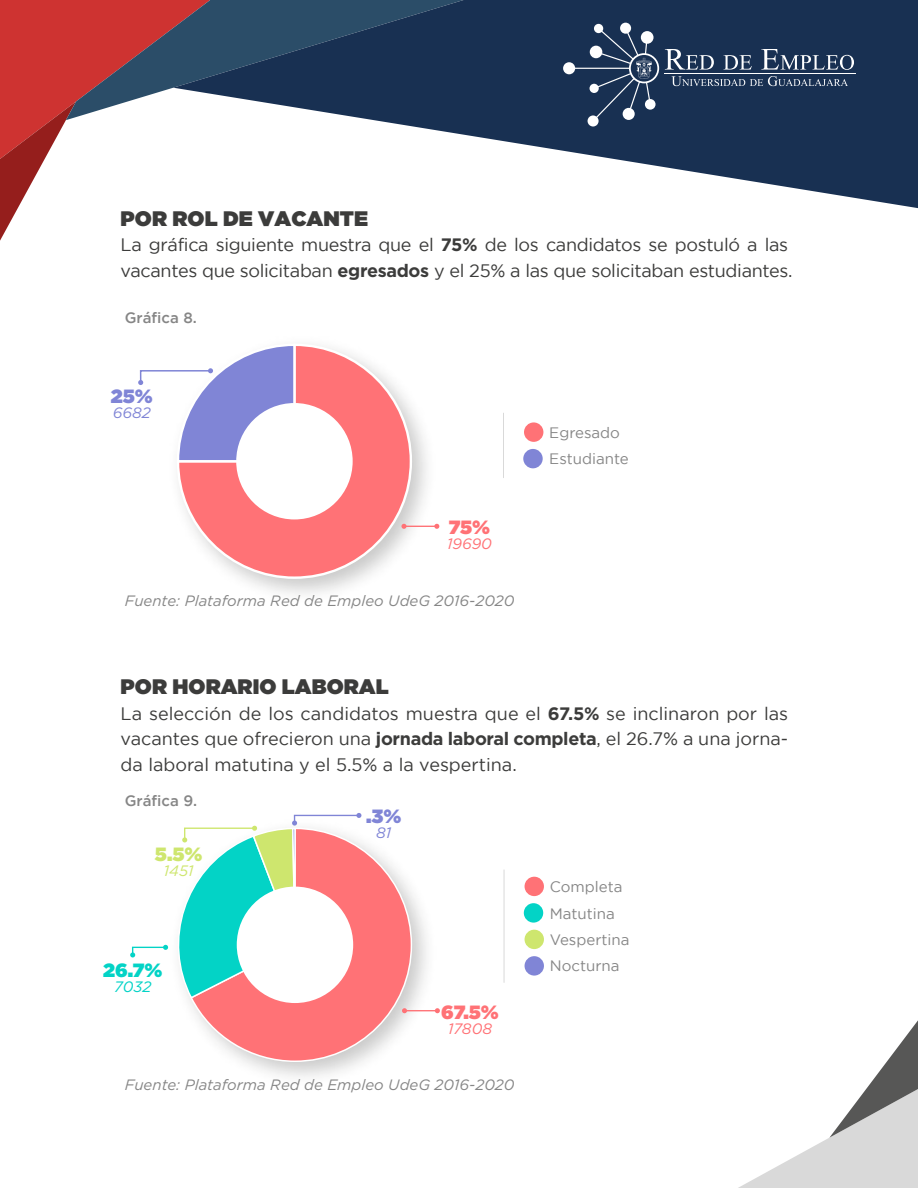
<style>
.page{position:relative;width:918px;height:1188px;background:#fff}
.page>*{position:absolute;margin:0;border:0;box-sizing:border-box;transform-origin:0 0}
.t1{font:900 21px "Gotham";letter-spacing:.005em;color:#3c3c3b}
.t2{font:900 19.2px "Gotham";color:#ff7276}
.t3{font:900 19.2px "Gotham";color:#8085d6}
.t4{font:900 19.2px "Gotham";color:#03d3c6}
.t5{font:900 19.2px "Gotham";color:#cee66e}
.t6{font:18px/25.5px "Gotham";letter-spacing:-.02em;color:#3c3c3b}
.t7{font:italic 15px "Gotham";color:#868686}
.t8{font:15px/26.5px "Gotham";color:#868686}
.t9{font:500 15px "Gotham";color:#868686}
.t10{font:italic 15px "Gotham";color:#ff7276}
.t11{font:italic 15px "Gotham";color:#8085d6}
.t12{font:italic 15px "Gotham";color:#cee66e}
.t13{font:italic 15px "Gotham";color:#03d3c6}
.s1{font-weight:700}
</style>
<div class="page">
<svg style="left:0;top:0;width:66px;height:241px"></svg>
<svg style="left:66px;top:0;width:107px;height:120px;background:#a5565c"></svg>
<svg style="left:173px;top:0;width:745px;height:208px;fill:#183052"></svg>
<hr style="left:664px;top:73px;width:192px;height:1px;background:#fff">
<svg style="left:665px;top:49px;width:49px;height:21px"></svg>
<svg style="left:723px;top:55px;width:29px;height:15px"></svg>
<svg style="left:761px;top:49px;width:93px;height:21px;background:#495c77"></svg>
<svg style="left:671px;top:76px;width:177px;height:10px;background:#415571"></svg>
<div style="left:563px;top:62px;width:12px;height:12px;background:#fff;border-radius:50%"></div>
<div style="left:620px;top:23px;width:11px;height:11px;background:#fff;border-radius:50%"></div>
<div style="left:588px;top:115px;width:11px;height:12px;background:#fff;border-radius:50%"></div>
<div style="left:594px;top:24px;width:9px;height:9px;background:#fff;border-radius:50%"></div>
<svg style="left:569px;top:28px;width:90px;height:93px;background:#3b4f6c"></svg>
<svg style="left:738px;top:1020px;width:180px;height:168px"></svg>
<hr style="left:503px;top:413px;width:1px;height:65px;background:#d9d9d9">
<div style="left:523px;top:449px;width:20px;height:19px;background:#8085d6;border-radius:50%"></div>
<div style="left:524px;top:422px;width:19px;height:20px;background:#ff7276;border-radius:50%"></div>
<svg style="left:176px;top:342px;width:237px;height:238px"></svg>
<div style="left:236px;top:403px;width:117px;height:116px;background:#fff;border-radius:50%"></div>
<svg style="left:138px;top:342px;width:159px;height:122px"></svg>
<svg style="left:401px;top:524px;width:6px;height:5px"></svg>
<svg style="left:434px;top:524px;width:5px;height:5px"></svg>
<hr style="left:404px;top:526px;width:33px;height:1px;background:#ff7276">
<svg style="left:361px;top:838px;width:52px;height:225px"></svg>
<svg style="left:402px;top:1008px;width:5px;height:5px"></svg>
<svg style="left:435px;top:1008px;width:5px;height:5px"></svg>
<hr style="left:404px;top:1010px;width:33px;height:1px;background:#ff7276">
<hr style="left:504px;top:870px;width:1px;height:112px;background:#d9d9d9">
<div style="left:524px;top:903px;width:19px;height:20px;background:#03d3c6;border-radius:50%"></div>
<div style="left:525px;top:877px;width:19px;height:19px;background:#ff7276;border-radius:50%"></div>
<div style="left:525px;top:930px;width:19px;height:19px;background:#cee66e;border-radius:50%"></div>
<div style="left:525px;top:956px;width:19px;height:20px;background:#8085d6;border-radius:50%"></div>
<svg style="left:130px;top:813px;width:231px;height:269px"></svg>
<p class="t1" style="left:121px;top:203px;width:249px">POR ROL DE VACANTE</p>
<p class="t6" style="left:121px;top:232px;width:673px">La gráfica siguiente muestra que el <span class="s1">75%</span> de los candidatos se postuló a las vacantes que solicitaban <span class="s1">egresados</span> y el 25% a las que solicitaban estudiantes.</p>
<p class="t9" style="left:125px;top:309px;width:74px">Gráfica 8.</p>
<p class="t3" style="left:111px;top:383px;width:44px">25%</p>
<p class="t11" style="left:113px;top:405px;width:40px">6682</p>
<p class="t2" style="left:449px;top:514px;width:43px">75%</p>
<p class="t10" style="left:447px;top:536px;width:47px">19690</p>
<p class="t7" style="left:125px;top:592px;width:391px">Fuente: Plataforma Red de Empleo UdeG 2016-2020</p>
<p class="t8" style="left:549px;top:419px;width:72px">Egresado</p>
<p class="t8" style="left:549px;top:445px;width:81px">Estudiante</p>
<p class="t1" style="left:121px;top:672px;width:270px">POR HORARIO LABORAL</p>
<p class="t6" style="left:121px;top:700px;width:669px;text-align:justify">La selección de los candidatos muestra que el <span class="s1">67.5%</span> se inclinaron por las vacantes que ofrecieron una <span class="s1">jornada laboral completa</span>, el 26.7% a una jorna&shy;da laboral matutina y el 5.5% a la vespertina.</p>
<p class="t9" style="left:125px;top:792px;width:74px">Gráfica 9.</p>
<p class="t5" style="left:155px;top:840px;width:49px">5.5%</p>
<p class="t12" style="left:164px;top:862px;width:31px">1451</p>
<p class="t4" style="left:103px;top:956px;width:61px">26.7%</p>
<p class="t13" style="left:114px;top:979px;width:39px">7032</p>
<p class="t3" style="left:366px;top:803px;width:37px">.3%</p>
<p class="t11" style="left:376px;top:825px;width:17px">81</p>
<p class="t2" style="left:441px;top:998px;width:59px">67.5%</p>
<p class="t10" style="left:448px;top:1020px;width:46px">17808</p>
<p class="t7" style="left:125px;top:1076px;width:391px">Fuente: Plataforma Red de Empleo UdeG 2016-2020</p>
<p class="t8" style="left:550px;top:873px;width:74px">Completa</p>
<p class="t8" style="left:550px;top:926px;width:81px">Vespertina<br>Nocturna</p>
<p class="t8" style="left:550px;top:900px;width:67px">Matutina</p>
</div>
